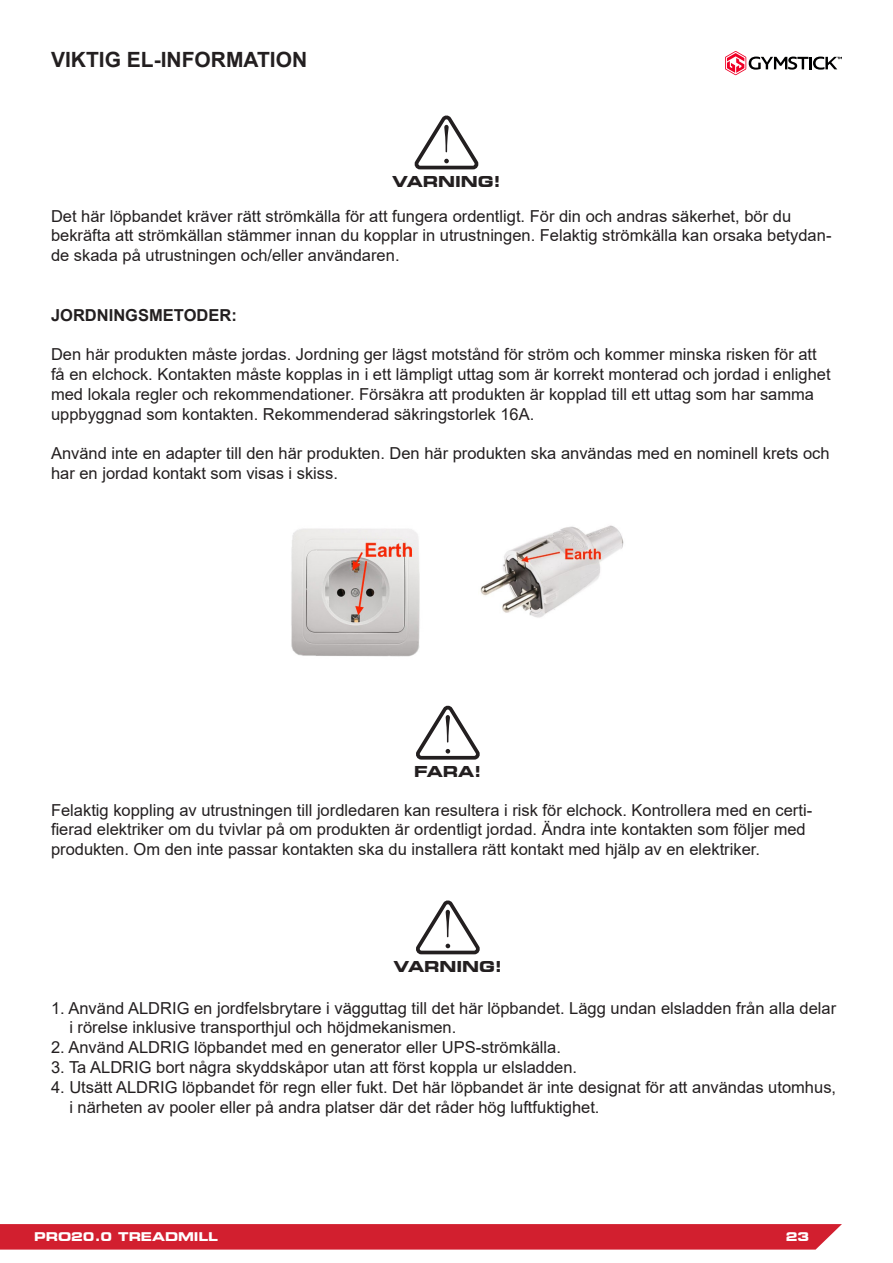
<style>
.page{position:relative;width:893px;height:1263px;background:#fff}
.page>*{position:absolute;margin:0;border:0;box-sizing:border-box;transform-origin:0 0}
.t1{font:51.75px "Adobe Ming Std Light E Ten B5 H";color:#231f20}
.t2{font:700 21px "Arial";color:#231f20}
.t3{font:16.5px/19.8px "Arial";color:#231f20}
.t4{font:700 16.5px "Arial";color:#231f20}
.t5{font:700 expanded 15px "Square 721 BT";color:#231f20}
.t6{font:700 expanded 12px "Square 721 BT";color:#fff}
</style>
<div class="page">
<div style="left:0;top:1224px;width:842px;height:25px;background:#d21f2f"></div>
<svg style="left:725px;top:51px;width:117px;height:24px"></svg>
<svg style="left:415px;top:116px;width:63px;height:53px"></svg>
<img style="left:480px;top:525px;width:144px;height:93px">
<img style="left:291px;top:528px;width:129px;height:129px">
<svg style="left:416px;top:706px;width:64px;height:54px"></svg>
<svg style="left:416px;top:900px;width:64px;height:54px"></svg>
<p class="t2" style="left:51px;top:44px;width:258px">VIKTIG EL-INFORMATION</p>
<p class="t1" style="left:437px;top:116px;width:19px">!</p>
<p class="t5" style="left:392px;top:172px;width:110px">VARNING!</p>
<p class="t3" style="left:51px;top:206px;width:782px">Det här löpbandet kräver rätt strömkälla för att fungera ordentligt. För din och andras säkerhet, bör du bekräfta att strömkällan stämmer innan du kopplar in utrustningen. Felaktig strömkälla kan orsaka betydan&shy;de skada på utrustningen och/eller användaren.</p>
<p class="t4" style="left:51px;top:303px;width:187px">JORDNINGSMETODER:</p>
<p class="t3" style="left:51px;top:344px;width:781px">Den här produkten måste jordas. Jordning ger lägst motstånd för ström och kommer minska risken för att få en elchock. Kontakten måste kopplas in i ett lämpligt uttag som är korrekt monterad och jordad i enlighet med lokala regler och rekommendationer. Försäkra att produkten är kopplad till ett uttag som har samma uppbyggnad som kontakten. Rekommenderad säkringstorlek 16A.</p>
<p class="t3" style="left:51px;top:443px;width:780px">Använd inte en adapter till den här produkten. Den här produkten ska användas med en nominell krets och har en jordad kontakt som visas i skiss.</p>
<p class="t1" style="left:439px;top:706px;width:19px">!</p>
<p class="t5" style="left:414px;top:762px;width:69px">FARA!</p>
<p class="t3" style="left:51px;top:800px;width:763px">Felaktig koppling av utrustningen till jordledaren kan resultera i risk för elchock. Kontrollera med en certi&shy;fierad elektriker om du tvivlar på om produkten är ordentligt jordad. Ändra inte kontakten som följer med produkten. Om den inte passar kontakten ska du installera rätt kontakt med hjälp av en elektriker.</p>
<p class="t1" style="left:439px;top:900px;width:19px">!</p>
<p class="t5" style="left:393px;top:957px;width:110px">VARNING!</p>
<p class="t3" style="left:69px;top:998px;width:768px;text-indent:-18px">1. Använd ALDRIG en jordfelsbrytare i vägguttag till det här löpbandet. Lägg undan elsladden från alla delar i rörelse inklusive transporthjul och höjdmekanismen.</p>
<p class="t3" style="left:51px;top:1037px;width:511px">2. Använd ALDRIG löpbandet med en generator eller UPS-strömkälla.</p>
<p class="t3" style="left:51px;top:1057px;width:528px">3. Ta ALDRIG bort några skyddskåpor utan att först koppla ur elsladden.</p>
<p class="t3" style="left:69px;top:1077px;width:768px;text-indent:-18px">4. Utsätt ALDRIG löpbandet för regn eller fukt. Det här löpbandet är inte designat för att användas utomhus, i närheten av pooler eller på andra platser där det råder hög luftfuktighet.</p>
<p class="t6" style="left:34px;top:1230px;width:185px">PRO20.0 TREADMILL</p>
<p class="t6" style="left:786px;top:1230px;width:25px">23</p>
</div>
